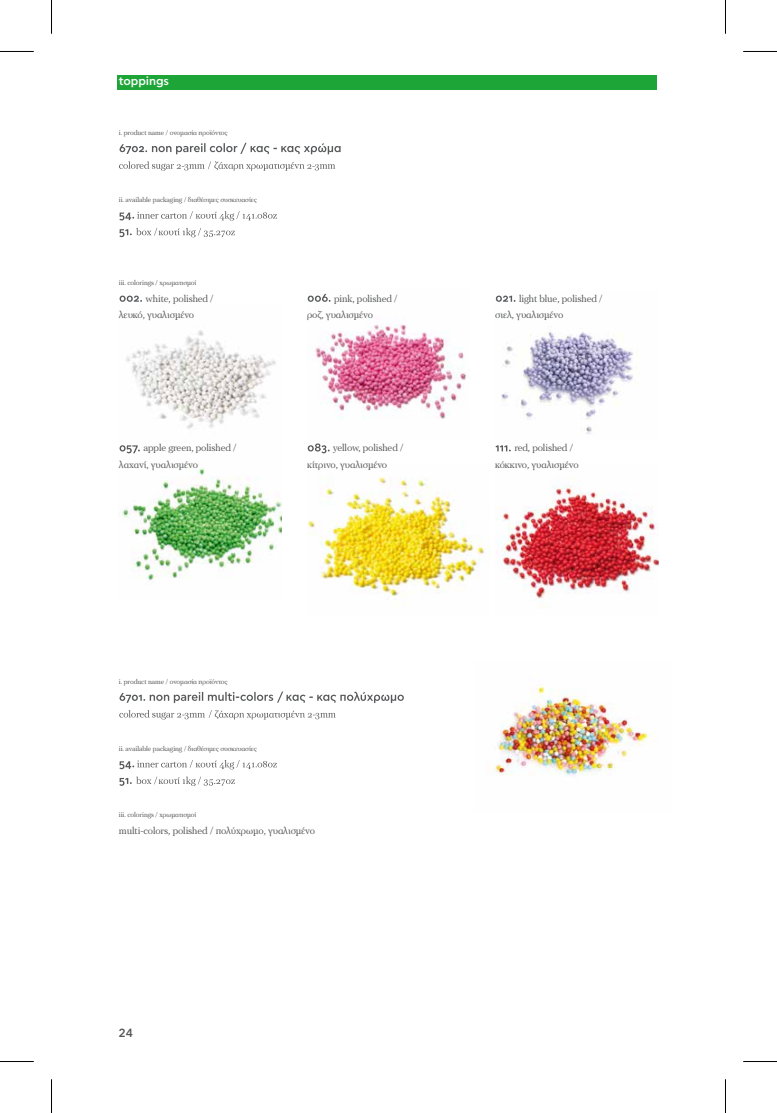
<style>
.page{position:relative;width:777px;height:1113px;background:#fff}
.page>*{position:absolute;margin:0;border:0;box-sizing:border-box;transform-origin:0 0}
.t1{font:500 11.88px "CF Asty Std";letter-spacing:-.01em;color:#fff}
.t2{font:500 11.88px "CF Asty Std";color:#58595b}
.t3{font:10.12px/16.6px "PF Regal Text Pro Regular B";letter-spacing:-.01em;color:#58595b}
.t4{font:7.12px "PF Regal Text Pro Regular B";letter-spacing:-.01em;color:#58595b}
</style>
<div class="page">
<div style="left:117px;top:75px;width:538px;height:14px;background:#1ea538"></div>
<img style="left:486px;top:685px;width:170px;height:91px">
<svg style="left:119px;top:691px;width:284px;height:12px"></svg>
<svg style="left:119px;top:710px;width:216px;height:9px"></svg>
<img style="left:315px;top:293px;width:151px;height:126px">
<img style="left:122px;top:466px;width:159px;height:116px">
<img style="left:126px;top:330px;width:150px;height:124px">
<img style="left:495px;top:478px;width:162px;height:130px">
<img style="left:497px;top:295px;width:141px;height:139px">
<img style="left:308px;top:477px;width:181px;height:130px">
<svg style="left:119px;top:143px;width:221px;height:11px"></svg>
<svg style="left:119px;top:161px;width:216px;height:10px"></svg>
<svg style="left:307px;top:294px;width:23px;height:8px"></svg>
<svg style="left:119px;top:296px;width:23px;height:6px"></svg>
<svg style="left:495px;top:296px;width:20px;height:6px"></svg>
<svg style="left:307px;top:443px;width:22px;height:10px"></svg>
<svg style="left:119px;top:445px;width:21px;height:8px"></svg>
<svg style="left:495px;top:445px;width:15px;height:6px"></svg>
<svg style="left:119px;top:211px;width:158px;height:10px"></svg>
<svg style="left:119px;top:228px;width:116px;height:9px"></svg>
<svg style="left:119px;top:760px;width:158px;height:9px"></svg>
<svg style="left:119px;top:776px;width:116px;height:10px"></svg>
<hr style="left:0;top:51px;width:34px;height:1px;background:#000">
<hr style="left:742px;top:51px;width:34px;height:1px;background:#000">
<hr style="left:0;top:1061px;width:34px;height:1px;background:#000">
<hr style="left:742px;top:1061px;width:34px;height:1px;background:#000">
<hr style="left:51px;top:0;width:1px;height:34px;background:#000">
<hr style="left:51px;top:1079px;width:1px;height:34px;background:#000">
<hr style="left:724px;top:0;width:1px;height:34px;background:#000">
<hr style="left:724px;top:1079px;width:1px;height:34px;background:#000">
<p class="t1" style="left:119px;top:74px;width:52px">toppings</p>
<p class="t4" style="left:119px;top:129px;width:110px">i. product name / ονοµασία προϊόντος</p>
<p class="t4" style="left:119px;top:195px;width:139px">ii. available packaging / διαθέσιµες συσκευασίες</p>
<p class="t4" style="left:119px;top:279px;width:79px">iii. colorings / χρωµατισµοί</p>
<p class="t3" style="left:119px;top:290px;width:96px;text-indent:27px">white, polished / λευκό, γυαλισµένο</p>
<p class="t3" style="left:495px;top:290px;width:109px;text-indent:24px">light blue, polished / σιελ, γυαλισµένο</p>
<p class="t3" style="left:307px;top:290px;width:92px;text-indent:27px">pink, polished / ροζ, γυαλισµένο</p>
<p class="t3" style="left:119px;top:440px;width:119px;text-indent:25px">apple green, polished / λαχανί, γυαλισµένο</p>
<p class="t3" style="left:495px;top:440px;width:85px;text-indent:19px">red, polished / κόκκινο, γυαλισµένο</p>
<p class="t3" style="left:307px;top:440px;width:98px;text-indent:26px">yellow, polished / κίτρινο, γυαλισµένο</p>
<p class="t4" style="left:119px;top:678px;width:110px">i. product name / ονοµασία προϊόντος</p>
<p class="t4" style="left:119px;top:744px;width:139px">ii. available packaging / διαθέσιµες συσκευασίες</p>
<p class="t4" style="left:119px;top:811px;width:79px">iii. colorings / χρωµατισµοί</p>
<p class="t3" style="left:119px;top:822px;width:197px">multi-colors, polished / πολύχρωµο, γυαλισµένο</p>
<p class="t2" style="left:119px;top:1026px;width:16px">24</p>
</div>
